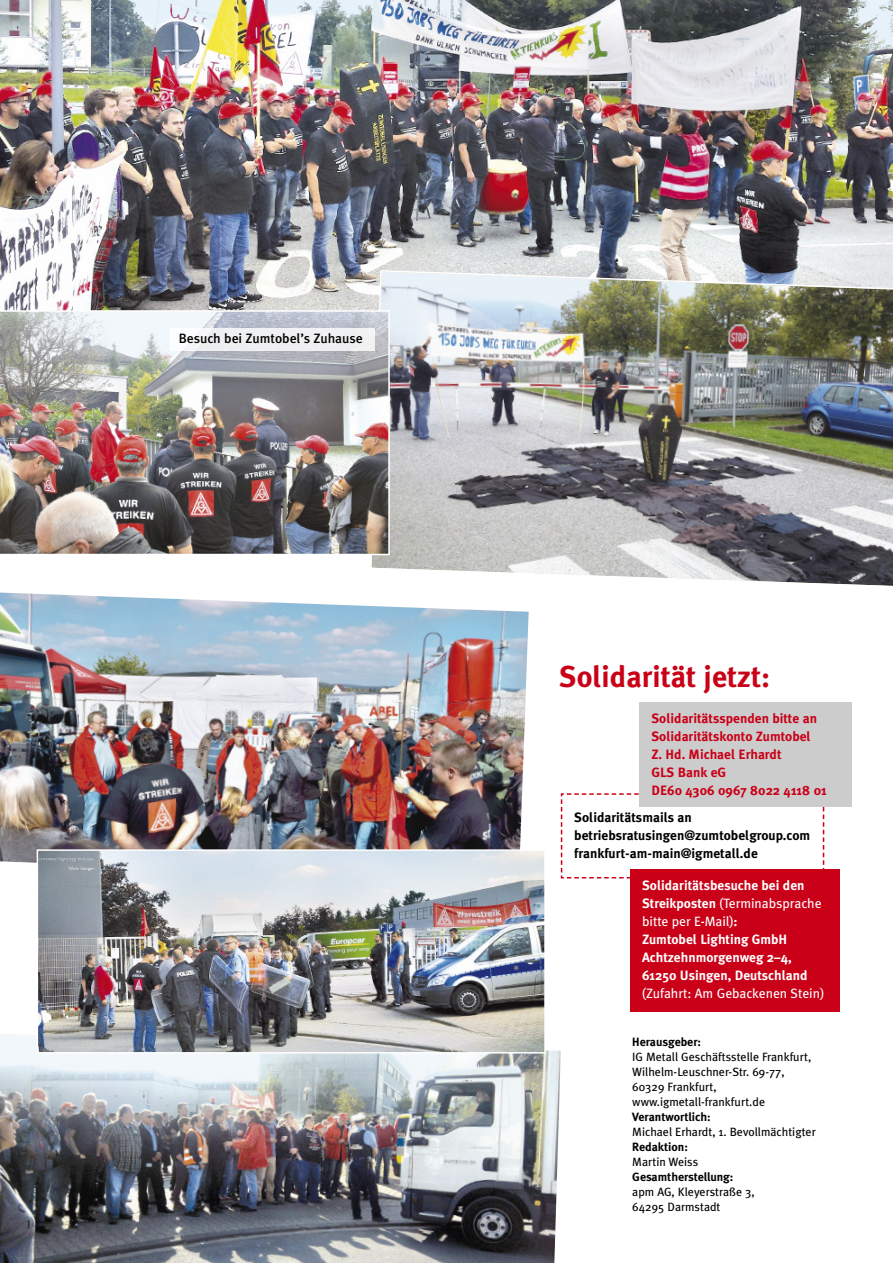
<style>
.page{position:relative;width:893px;height:1263px;background:#fff}
.page>*{position:absolute;margin:0;border:0;box-sizing:border-box;transform-origin:0 0}
.t1{font:700 30px "Meta Plus";color:#c90017}
.t2{font:700 13.5px/18px "Meta Plus";color:#c90017}
.t3{font:700 13.5px/18px "Meta Plus";color:#fff}
.t4{font:700 13.5px/18px "Meta Plus";color:#000}
.t5{font:13.5px/18px "Meta Book LF";color:#fff}
.t6{font:13.5px "Meta Medium LF";letter-spacing:-.005em;color:#000}
.t7{font:12px/15px "Meta Plus";color:#000}
.t8{font:700 12px "Meta";color:#000}
.s1{font-family:"Meta Plus";font-weight:700}
</style>
<div class="page">
<img style="left:0;top:0;width:893px;height:310px">
<svg style="left:560px;top:793px;width:265px;height:86px"></svg>
<div style="left:630px;top:869px;width:210px;height:142px;background:#c90017"></div>
<div style="left:639px;top:702px;width:213px;height:105px;background:#ccc"></div>
<img style="left:369px;top:269px;width:524px;height:317px">
<img style="left:0;top:310px;width:390px;height:245px">
<div style="left:170px;top:329px;width:205px;height:22px;background:#fff;opacity:.8"></div>
<img style="left:0;top:592px;width:529px;height:271px">
<img style="left:0;top:1034px;width:561px;height:229px">
<img style="left:40px;top:852px;width:503px;height:198px">
<div style="left:37px;top:849px;width:509px;height:204px;border:2px solid #fff"></div>
<p class="t6" style="left:179px;top:334px;width:185px">Besuch bei Zumtobel’s Zuhause</p>
<h1 class="t1" style="left:559px;top:659px;width:212px">Solidarität jetzt:</h1>
<p class="t2" style="left:651px;top:710px;width:177px">Solidaritätsspenden bitte an<br>Solidaritätskonto Zumtobel<br>Z. Hd. Michael Erhardt<br>GLS Bank eG<br>DE60 4306 0967 8022 4118 01</p>
<p class="t4" style="left:574px;top:808px;width:237px">Solidaritätsmails an betriebsratusingen@zumtobelgroup.com frankfurt-am-main@igmetall.de</p>
<p class="t3" style="left:642px;top:877px;width:164px">Solidaritätsbesuche bei den</p>
<p class="t5" style="left:642px;top:896px;width:181px"><span class="s1">Streikposten</span> (Terminabsprache bitte per E-Mail)<span class="s1">:</span></p>
<p class="t3" style="left:642px;top:931px;width:167px">Zumtobel Lighting GmbH<br>Achtzehnmorgenweg 2–4,<br>61250 Usingen, Deutschland</p>
<p class="t5" style="left:642px;top:986px;width:184px">(Zufahrt: Am Gebackenen Stein)</p>
<p class="t8" style="left:632px;top:1037px;width:70px">Herausgeber:</p>
<p class="t7" style="left:632px;top:1049px;width:180px">IG Metall Geschäftsstelle Frankfurt,<br>Wilhelm-Leuschner-Str. 69-77,<br>60329 Frankfurt, www.igmetall-frankfurt.de</p>
<p class="t8" style="left:632px;top:1112px;width:80px">Verantwortlich:</p>
<p class="t7" style="left:632px;top:1124px;width:185px">Michael Erhardt, 1. Bevollmächtigter</p>
<p class="t8" style="left:632px;top:1142px;width:57px">Redaktion:</p>
<p class="t7" style="left:632px;top:1154px;width:68px">Martin Weiss</p>
<p class="t8" style="left:632px;top:1172px;width:103px">Gesamtherstellung:</p>
<p class="t7" style="left:632px;top:1184px;width:124px">apm AG, Kleyerstraße 3,<br>64295 Darmstadt</p>
</div>
